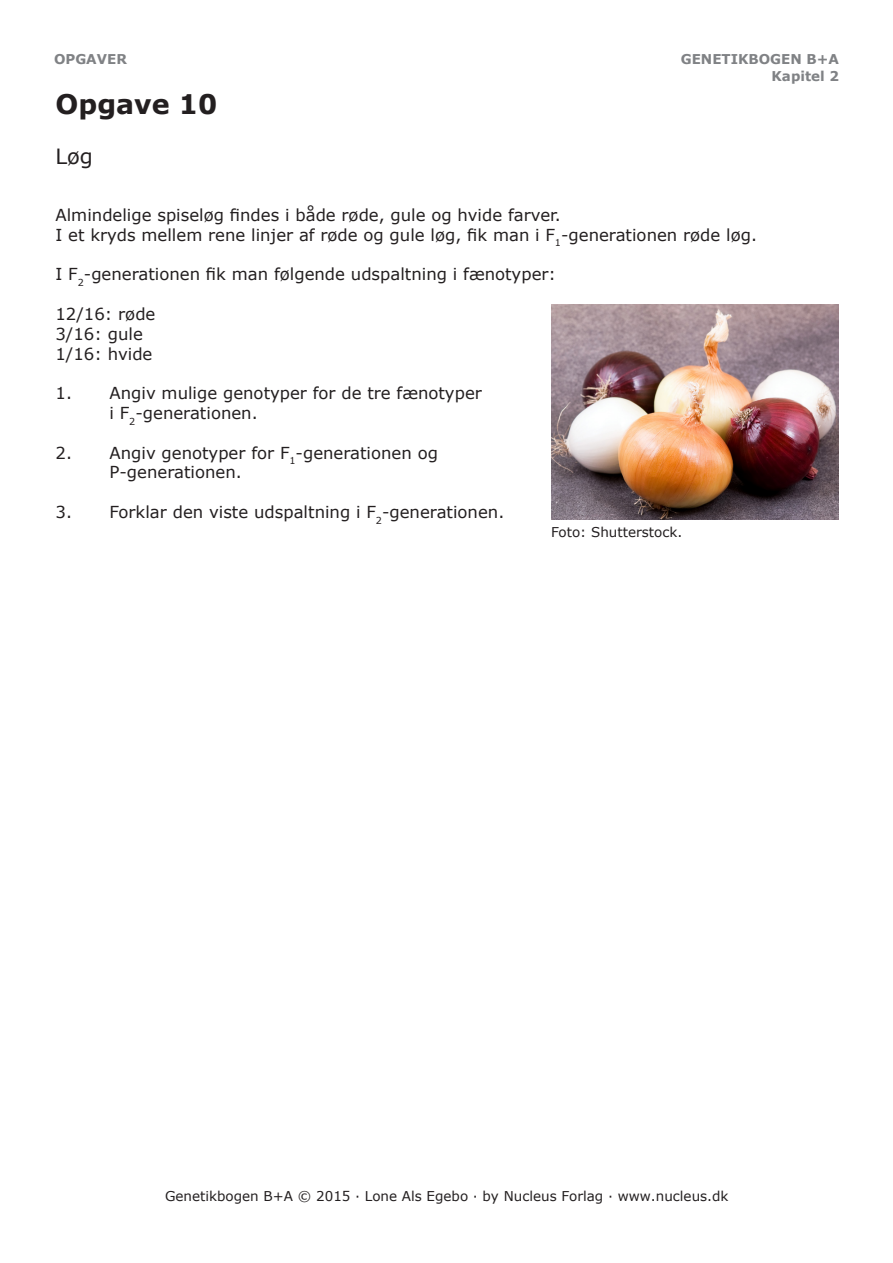
<style>
.page{position:relative;width:893px;height:1263px;background:#fff}
.page>*{position:absolute;margin:0;border:0;box-sizing:border-box;transform-origin:0 0}
.t1{font:700 27px "Verdana";color:#231f20}
.t2{font:21px "Verdana";color:#231f20}
.t3{font:16.5px "Verdana";color:#231f20}
.t4{font:13.5px "Verdana";color:#231f20}
.t5{font:700 13.5px/16.2px "Verdana";color:#808285;text-align:right}
</style>
<div class="page">
<img style="left:551px;top:305px;width:288px;height:215px">
<p class="t5" style="left:54px;top:51px;width:74px">OPGAVER</p>
<p class="t5" style="left:681px;top:51px;width:160px">GENETIKBOGEN B+A<br>Kapitel 2</p>
<p class="t1" style="left:56px;top:85px;width:163px">Opgave 10</p>
<p class="t2" style="left:56px;top:142px;width:39px">Løg</p>
<p class="t3" style="left:56px;top:204px;width:507px">Almindelige spiseløg findes i både røde, gule og hvide farver.</p>
<p class="t3" style="left:56px;top:223px;width:703px">I et kryds mellem rene linjer af røde og gule løg, fik man i F<sub>1</sub>-generationen røde løg.</p>
<p class="t3" style="left:56px;top:263px;width:502px">I F<sub>2</sub>-generationen fik man følgende udspaltning i fænotyper:</p>
<p class="t3" style="left:55px;top:303px;width:101px">12/16: røde</p>
<p class="t3" style="left:55px;top:322px;width:89px">3/16: gule</p>
<p class="t3" style="left:55px;top:342px;width:98px">1/16: hvide</p>
<p class="t3" style="left:56px;top:382px;width:428px">1. Angiv mulige genotyper for de tre fænotyper</p>
<p class="t3" style="left:110px;top:402px;width:150px">i F<sub>2</sub>-generationen.</p>
<p class="t3" style="left:56px;top:441px;width:384px">2. Angiv genotyper for F<sub>1</sub>-generationen og</p>
<p class="t3" style="left:110px;top:461px;width:134px">P-generationen.</p>
<p class="t3" style="left:56px;top:501px;width:450px">3. Forklar den viste udspaltning i F<sub>2</sub>-generationen.</p>
<p class="t4" style="left:551px;top:522px;width:133px">Foto: Shutterstock.</p>
<p class="t4" style="left:165px;top:1187px;width:565px">Genetikbogen B+A © 2015 · Lone Als Egebo · by Nucleus Forlag · www.nucleus.dk</p>
</div>
